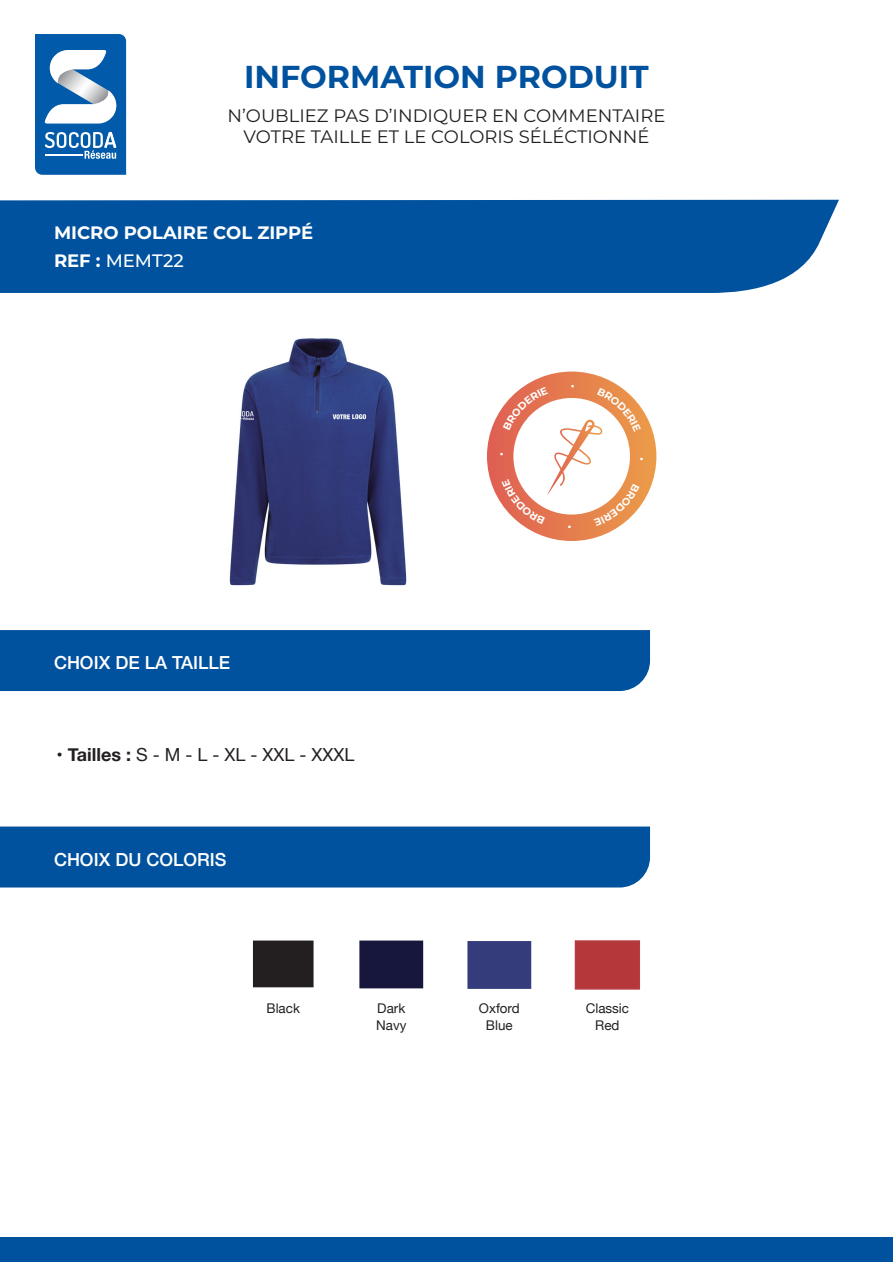
<style>
.page{position:relative;width:893px;height:1263px;background:#fff}
.page>*{position:absolute;margin:0;border:0;box-sizing:border-box;transform-origin:0 0}
.t1{font:700 31.65px "Montserrat";color:#00529e}
.t2{font:18px/21.6px "Montserrat";color:#231f20;text-align:center}
.t3{font:500 18px "Helvetica Neue";color:#fff}
.t4{font:18px "Helvetica Neue";color:#231f20}
.t5{font:700 18px "Montserrat";color:#fff}
.t6{font:500 18px "Montserrat";color:#fff}
.t7{font:13.35px/16.6px "Helvetica Neue";color:#231f20}
.s1{font-weight:700}
</style>
<div class="page">
<img style="left:229px;top:344px;width:178px;height:242px">
<div style="left:0;top:630px;width:650px;height:61px;background:#00529e"></div>
<div style="left:0;top:826px;width:650px;height:61px;background:#00529e"></div>
<svg style="left:35px;top:34px;width:91px;height:141px"></svg>
<svg style="left:0;top:200px;width:839px;height:144px;fill:#00529e"></svg>
<div style="left:0;top:1237px;width:893px;height:25px;background:#00529e"></div>
<div style="left:253px;top:940px;width:61px;height:47px;background:#231f20"></div>
<div style="left:359px;top:940px;width:64px;height:48px;background:#17173d"></div>
<div style="left:467px;top:941px;width:64px;height:48px;background:#343c7b"></div>
<svg style="left:574px;top:940px;width:66px;height:50px;background:#b73c3f"></svg>
<svg style="left:487px;top:372px;width:169px;height:169px"></svg>
<p class="t1" style="left:244px;top:54px;width:406px">INFORMATION PRODUIT</p>
<p class="t2" style="left:227px;top:104px;width:439px">N’OUBLIEZ PAS D’INDIQUER EN COMMENTAIRE<br>VOTRE TAILLE ET LE COLORIS SÉLÉCTIONNÉ</p>
<p class="t5" style="left:54px;top:219px;width:261px">MICRO POLAIRE COL ZIPPÉ</p>
<p class="t6" style="left:54px;top:248px;width:131px"><span class="s1">REF :</span> MEMT22</p>
<p class="t3" style="left:54px;top:648px;width:178px">CHOIX DE LA TAILLE</p>
<p class="t4" style="left:57px;top:742px;width:299px"><span class="s1">• Tailles :</span> S - M - L - XL - XXL - XXXL</p>
<p class="t3" style="left:54px;top:845px;width:174px">CHOIX DU COLORIS</p>
<p class="t7" style="left:267px;top:1000px;width:35px">Black</p>
<p class="t7" style="left:376px;top:1000px;width:32px">Dark<br>Navy</p>
<p class="t7" style="left:479px;top:1000px;width:42px">Oxford</p>
<p class="t7" style="left:486px;top:1017px;width:28px">Blue</p>
<p class="t7" style="left:586px;top:1000px;width:45px;text-align:center">Classic<br>Red</p>
</div>
